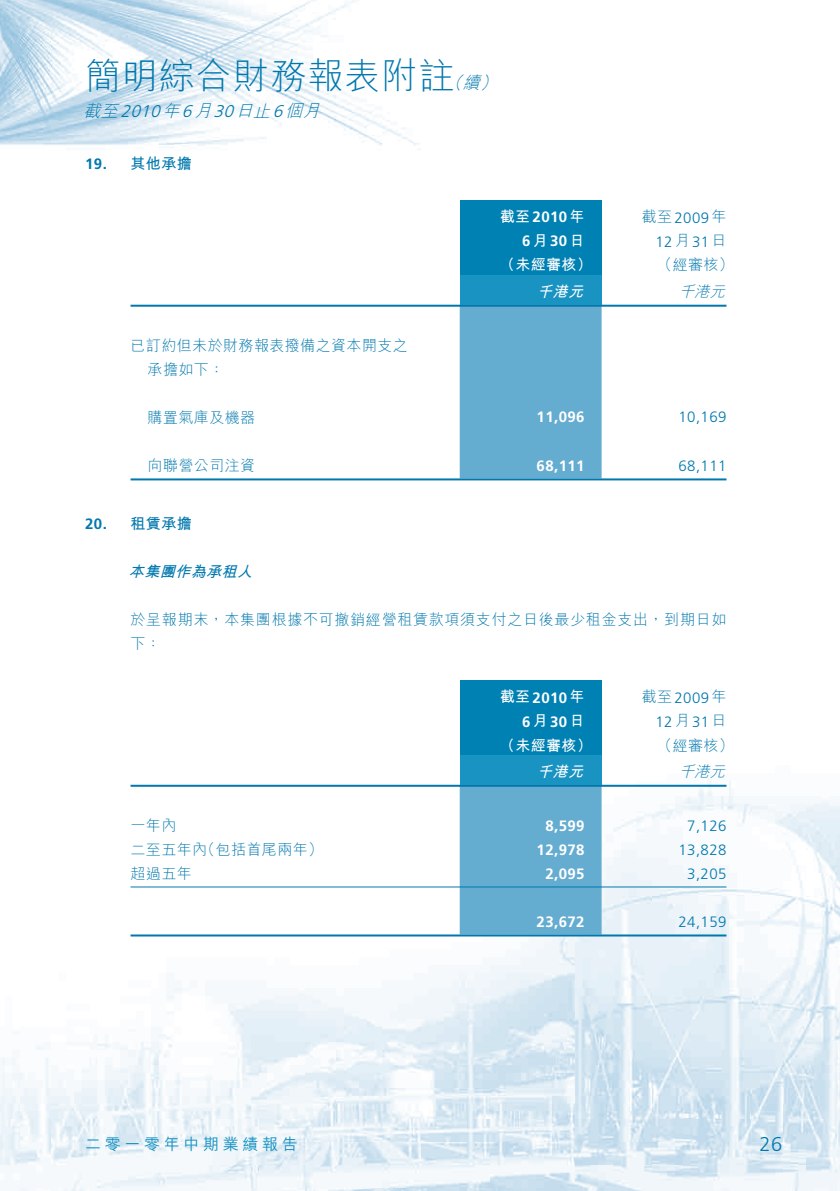
<style>
.page{position:relative;width:840px;height:1191px;background:#fff}
.page>*{position:absolute;margin:0;border:0;box-sizing:border-box;transform-origin:0 0}
.t1{font:36px "M Hei HK Light E Ten B5 H";letter-spacing:.03em;color:#0078ae}
.t2{font:300 20px "Frutiger";color:#0078ae}
.t3{font:italic 17px "M Hei HK Light E Ten B5 H";color:#0078ae}
.t4{font:16px "M Hei HK Medium E Ten B5 H";letter-spacing:.23em;color:#1993c2}
.t5{font:15px/24px "M Hei HK Light E Ten B5 H";letter-spacing:.03em;color:#0078ae}
.t6{font:300 15px/24px "Frutiger";letter-spacing:.03em;color:#0078ae;text-align:right}
.t7{font:700 15px/24px "Frutiger";letter-spacing:.03em;color:#fff;text-align:right}
.t8{font:15px "M Hei HK Bold E Ten B5 H";letter-spacing:.03em;color:#0078ae}
.t9{font:15px "M Hei HK Bold E Ten B5 H";letter-spacing:.03em;color:#fff}
.t10{font:italic 15px "M Hei HK Bold E Ten B5 H";color:#0078ae}
.t11{font:italic 15px "M Hei HK Bold E Ten B5 H";color:#fff}
.t12{font:italic 15px "M Hei HK Light E Ten B5 H";color:#0078ae}
.s1{font-style:italic;font-size:17px}
.s2{font-family:"Frutiger";font-weight:300}
.s3{font-family:"Frutiger";font-weight:700}
.s4{font-family:"M Hei HK Bold E Ten B5 H";font-weight:400}
.s5{font-family:"M Hei HK Light E Ten B5 H";font-weight:400}
</style>
<div class="page">
<img style="left:0;top:0;width:839px;height:1191px">
<div style="left:459px;top:200px;width:142px;height:75px;background:#0081b4"></div>
<div style="left:459px;top:275px;width:142px;height:30px;background:#1993c2"></div>
<div style="left:459px;top:307px;width:142px;height:171px;background:#65acd1"></div>
<hr style="left:130px;top:305px;width:596px;height:2px;background:#0078ae">
<hr style="left:130px;top:478px;width:596px;height:2px;background:#0078ae">
<div style="left:459px;top:680px;width:142px;height:75px;background:#0081b4"></div>
<div style="left:459px;top:755px;width:142px;height:29px;background:#1993c2"></div>
<div style="left:459px;top:786px;width:142px;height:148px;background:#65acd1"></div>
<hr style="left:130px;top:784px;width:596px;height:2px;background:#0078ae">
<hr style="left:130px;top:886px;width:596px;height:1px;background:#0078ae">
<hr style="left:130px;top:934px;width:596px;height:2px;background:#0078ae">
<h1 class="t1" style="left:85px;top:61px;width:418px">簡明綜合財務報表附註<span class="s1">（續）</span></h1>
<p class="t3" style="left:83px;top:104px;width:242px">截至<span class="s2">2010</span>年<span class="s2">6</span>月<span class="s2">30</span>日止<span class="s2">6</span>個月</p>
<p class="t8" style="left:85px;top:157px;width:108px"><span class="s3">19.</span> 其他承擔</p>
<p class="t7" style="left:499px;top:206px;width:86px"><span class="s4">截至</span>2010<span class="s4">年<br></span>6<span class="s4">月</span>30<span class="s4">日</span></p>
<p class="t9" style="left:499px;top:259px;width:94px">（未經審核）</p>
<p class="t6" style="left:641px;top:206px;width:86px"><span class="s5">截至</span>2009<span class="s5">年<br></span>12<span class="s5">月</span>31<span class="s5">日</span></p>
<p class="t5" style="left:657px;top:255px;width:78px">（經審核）</p>
<p class="t11" style="left:537px;top:286px;width:51px">千港元</p>
<p class="t12" style="left:678px;top:286px;width:51px">千港元</p>
<p class="t5" style="left:147px;top:335px;width:262px;text-indent:-17px">已訂約但未於財務報表撥備之資本開支之承擔如下：</p>
<p class="t5" style="left:147px;top:407px;width:109px">購置氣庫及機器</p>
<p class="t7" style="left:536px;top:406px;width:49px">11,096</p>
<p class="t6" style="left:678px;top:406px;width:49px">10,169</p>
<p class="t5" style="left:147px;top:455px;width:109px">向聯營公司注資</p>
<p class="t7" style="left:536px;top:454px;width:49px">68,111</p>
<p class="t6" style="left:678px;top:454px;width:49px">68,111</p>
<p class="t8" style="left:85px;top:517px;width:108px"><span class="s3">20.</span> 租賃承擔</p>
<p class="t10" style="left:129px;top:565px;width:128px">本集團作為承租人</p>
<p class="t5" style="left:130px;top:609px;width:597px">於呈報期末，本集團根據不可撤銷經營租賃款項須支付之日後最少租金支出，到期日如下：</p>
<p class="t7" style="left:499px;top:686px;width:86px"><span class="s4">截至</span>2010<span class="s4">年<br></span>6<span class="s4">月</span>30<span class="s4">日</span></p>
<p class="t9" style="left:499px;top:739px;width:94px">（未經審核）</p>
<p class="t6" style="left:641px;top:686px;width:86px"><span class="s5">截至</span>2009<span class="s5">年<br></span>12<span class="s5">月</span>31<span class="s5">日</span></p>
<p class="t5" style="left:657px;top:735px;width:78px">（經審核）</p>
<p class="t11" style="left:537px;top:766px;width:51px">千港元</p>
<p class="t12" style="left:678px;top:766px;width:51px">千港元</p>
<p class="t5" style="left:130px;top:815px;width:47px">一年內</p>
<p class="t7" style="left:545px;top:814px;width:41px">8,599</p>
<p class="t6" style="left:686px;top:814px;width:41px">7,126</p>
<p class="t5" style="left:130px;top:839px;width:194px">二至五年內（包括首尾兩年）</p>
<p class="t7" style="left:536px;top:838px;width:49px">12,978</p>
<p class="t6" style="left:678px;top:838px;width:49px">13,828</p>
<p class="t5" style="left:130px;top:863px;width:63px">超過五年</p>
<p class="t7" style="left:545px;top:862px;width:41px">2,095</p>
<p class="t6" style="left:686px;top:862px;width:41px">3,205</p>
<p class="t7" style="left:536px;top:910px;width:49px">23,672</p>
<p class="t6" style="left:678px;top:910px;width:49px">24,159</p>
<p class="t4" style="left:85px;top:1137px;width:214px">二零一零年中期業績報告</p>
<h2 class="t2" style="left:759px;top:1135px;width:24px">26</h2>
</div>
